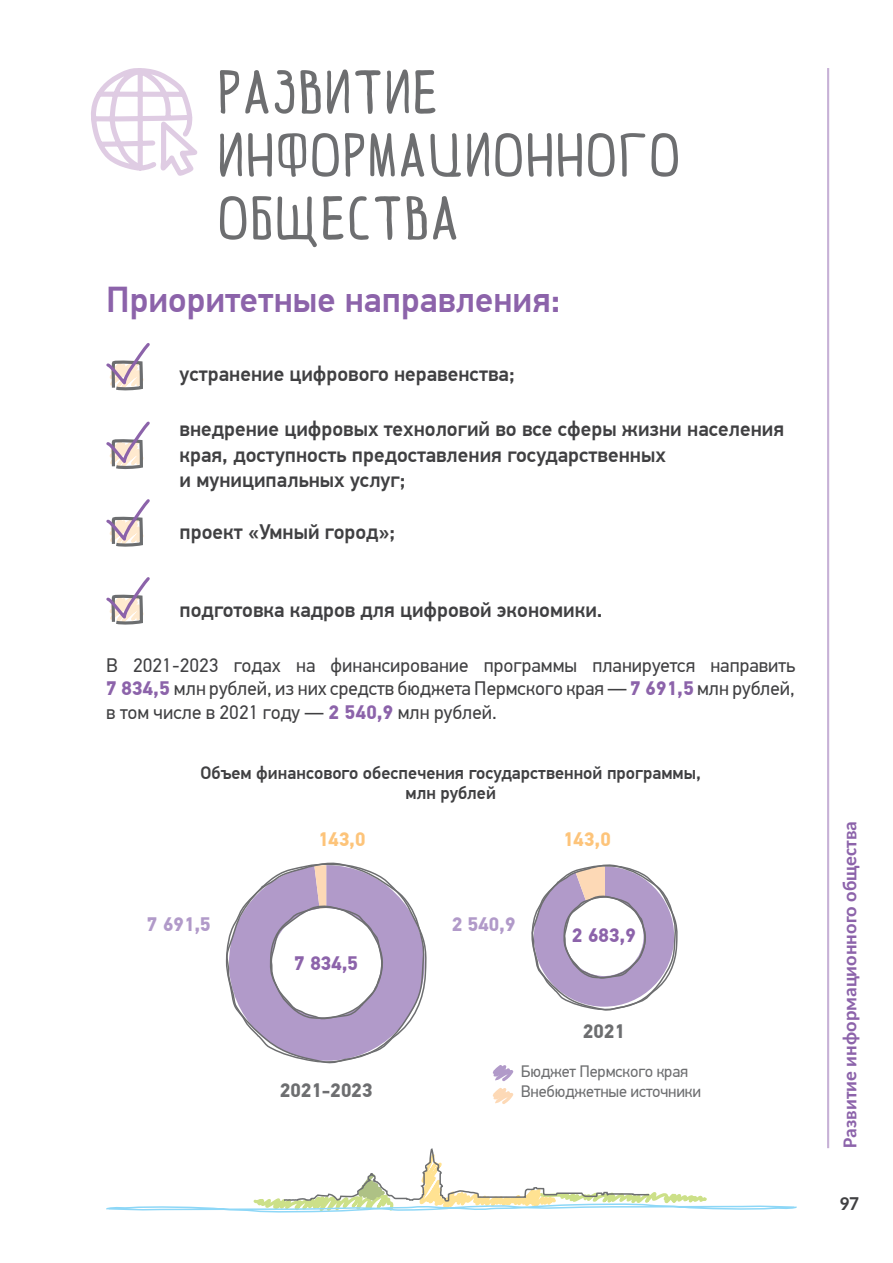
<style>
.page{position:relative;width:893px;height:1263px;background:#fff}
.page>*{position:absolute;margin:0;border:0;box-sizing:border-box;transform-origin:0 0}
.t1{font:62.25px/63px "Karton 2";color:#6d6e70}
.t2{font:500 36px "PF Din Text Pro";color:#8c63aa}
.t3{font:500 21px/25.2px "PF Din Text Pro";color:#404042}
.t4{font:19.5px/23.4px "PF Din Text Pro";color:#404042;text-align:justify}
.t5{font:700 19.5px "Carlito";color:#8c63aa}
.t6{font:700 19.5px "PF Din Text Pro";letter-spacing:-.01em;color:#6d6e70}
.t7{font:700 19.5px "PF Din Text Pro";letter-spacing:-.01em;color:#b19ac9}
.t8{font:700 19.5px "PF Din Text Pro";letter-spacing:-.01em;color:#8c63aa}
.t9{font:700 19.5px "PF Din Text Pro";letter-spacing:-.01em;color:#fdc47a}
.t10{font:700 19.5px "Carlito";color:#404042}
.t11{font:500 18px/19.5px "PF Din Text Pro";color:#404042;text-align:center}
.t12{font:16.5px "PF Din Text Pro";letter-spacing:-.01em;color:#6d6e70}
.s1{font-weight:700;color:#8c63aa}
</style>
<div class="page">
<svg style="left:106px;top:1148px;width:691px;height:64px"></svg>
<hr style="left:827px;top:68px;width:2px;height:1080px;background:#c7b1d6">
<svg style="left:106px;top:343px;width:44px;height:47px"></svg>
<svg style="left:106px;top:421px;width:44px;height:48px"></svg>
<svg style="left:106px;top:499px;width:44px;height:48px"></svg>
<svg style="left:106px;top:577px;width:44px;height:47px"></svg>
<svg style="left:531px;top:864px;width:147px;height:147px"></svg>
<svg style="left:493px;top:1088px;width:20px;height:16px"></svg>
<svg style="left:493px;top:1065px;width:20px;height:16px"></svg>
<svg style="left:225px;top:862px;width:202px;height:202px"></svg>
<svg style="left:91px;top:68px;width:106px;height:108px"></svg>
<h1 class="t1" style="left:217px;top:63px;width:466px">РАЗВИТИЕ<br>ИНФОРМАЦИОННОГО<br>ОБЩЕСТВА</h1>
<h2 class="t2" style="left:106px;top:278px;width:456px">Приоритетные направления:</h2>
<p class="t3" style="left:180px;top:361px;width:337px">устранение цифрового неравенства;</p>
<p class="t3" style="left:180px;top:417px;width:606px">внедрение цифровых технологий во все сферы жизни населения края, доступность предоставления государственных<br>и муниципальных услуг;</p>
<p class="t3" style="left:180px;top:520px;width:217px">проект «Умный город»;</p>
<p class="t3" style="left:180px;top:597px;width:424px">подготовка кадров для цифровой экономики.</p>
<p class="t4" style="left:106px;top:654px;width:690px">В 2021-2023 годах на финансирование программы планируется направить <span class="s1">7 834,5</span> млн рублей, из них средств бюджета Пермского края — <span class="s1">7 691,5</span> млн рублей, в том числе в 2021 году — <span class="s1">2 540,9</span> млн рублей.</p>
<p class="t11" style="left:200px;top:763px;width:502px">Объем финансового обеспечения государственной программы, млн рублей</p>
<p class="t7" style="left:147px;top:913px;width:65px">7 691,5</p>
<p class="t9" style="left:318px;top:828px;width:49px">143,0</p>
<p class="t8" style="left:294px;top:952px;width:65px">7 834,5</p>
<p class="t7" style="left:452px;top:913px;width:65px">2 540,9</p>
<p class="t9" style="left:563px;top:828px;width:49px">143,0</p>
<p class="t8" style="left:572px;top:924px;width:65px">2 683,9</p>
<p class="t6" style="left:583px;top:1020px;width:44px">2021</p>
<p class="t12" style="left:521px;top:1061px;width:169px">Бюджет Пермского края</p>
<p class="t6" style="left:280px;top:1078px;width:94px">2021-2023</p>
<p class="t12" style="left:521px;top:1081px;width:182px">Внебюджетные источники</p>
<p class="t5" style="left:837px;top:1148px;width:329px;rotate:-90deg">Развитие информационного общества</p>
<p class="t10" style="left:839px;top:1190px;width:21px">97</p>
</div>
